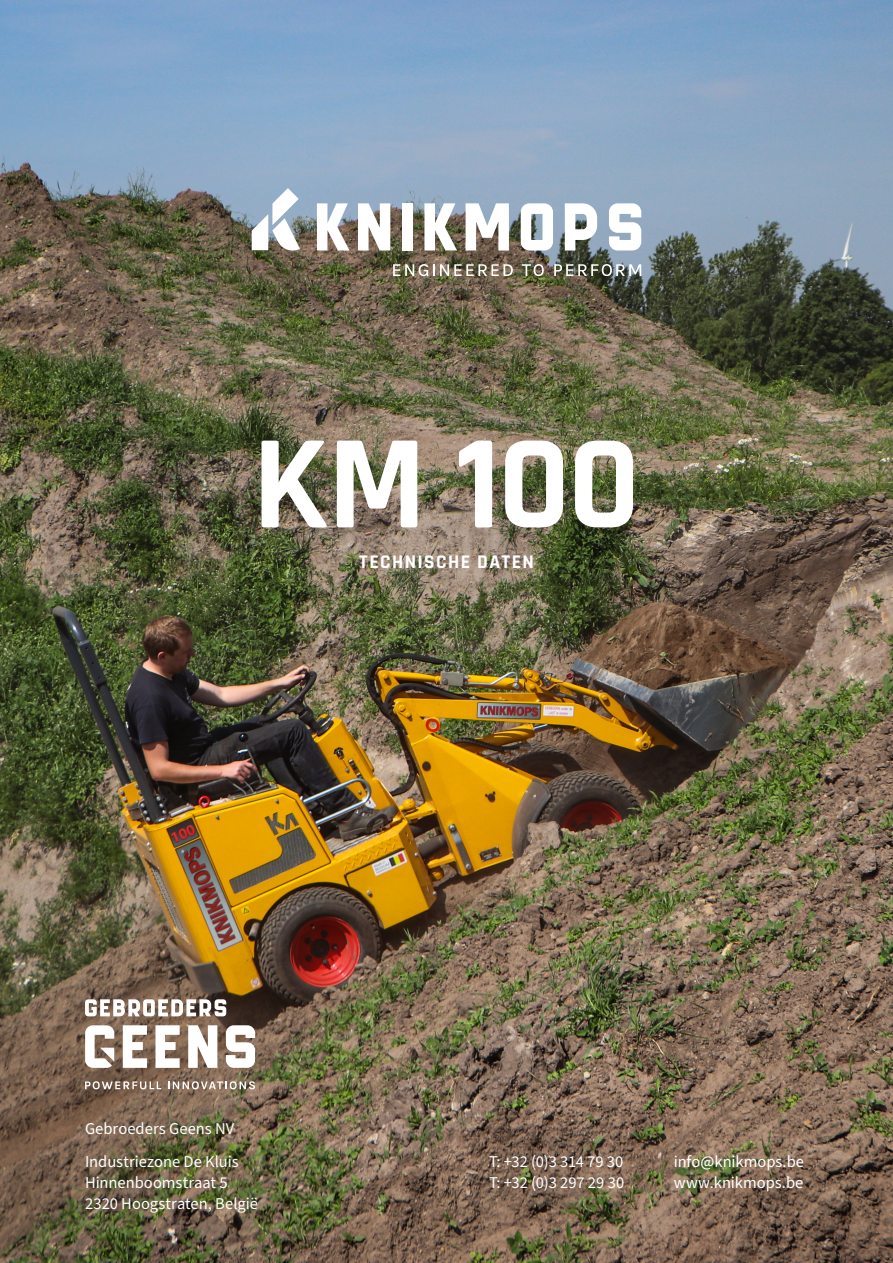
<style>
.page{position:relative;width:893px;height:1263px;background:#fff}
.page>*{position:absolute;margin:0;border:0;box-sizing:border-box;transform-origin:0 0}
.hoofdtitels_-_groot{font:700 135px "Rajdhani";color:#fff}
.voorkant_-_middelgro{font:700 19.5px "Rajdhani";letter-spacing:.075em;color:#fff}
.t1{font:16.5px "Source Sans Pro";color:#fff}
</style>
<div class="page">
<img style="left:0;top:0;width:893px;height:1263px">
<svg style="left:317px;top:203px;width:32px;height:47px"></svg>
<svg style="left:358px;top:203px;width:32px;height:47px"></svg>
<div style="left:402px;top:203px;width:11px;height:47px;background:#fff"></div>
<svg style="left:424px;top:203px;width:33px;height:47px"></svg>
<svg style="left:466px;top:203px;width:43px;height:47px"></svg>
<svg style="left:521px;top:203px;width:32px;height:47px"></svg>
<svg style="left:565px;top:203px;width:32px;height:47px"></svg>
<svg style="left:609px;top:203px;width:32px;height:47px"></svg>
<svg style="left:252px;top:188px;width:48px;height:65px"></svg>
<svg style="left:393px;top:264px;width:120px;height:12px"></svg>
<svg style="left:522px;top:264px;width:22px;height:12px"></svg>
<svg style="left:554px;top:264px;width:87px;height:12px"></svg>
<svg style="left:85px;top:999px;width:141px;height:17px"></svg>
<svg style="left:123px;top:1025px;width:24px;height:43px"></svg>
<svg style="left:155px;top:1025px;width:25px;height:43px"></svg>
<svg style="left:188px;top:1025px;width:29px;height:43px"></svg>
<svg style="left:226px;top:1025px;width:29px;height:43px"></svg>
<svg style="left:85px;top:1025px;width:29px;height:43px"></svg>
<svg style="left:85px;top:1081px;width:76px;height:8px"></svg>
<svg style="left:168px;top:1081px;width:87px;height:8px"></svg>
<p class="hoofdtitels_-_groot" style="left:253px;top:402px;width:389px">KM 100</p>
<p class="voorkant_-_middelgro" style="left:359px;top:550px;width:176px">TECHNISCHE DATEN</p>
<p class="t1" style="left:85px;top:1117px;width:151px">Gebroeders Geens NV</p>
<p class="t1" style="left:85px;top:1150px;width:155px">Industriezone De Kluis</p>
<p class="t1" style="left:85px;top:1171px;width:144px">Hinnenboomstraat 5</p>
<p class="t1" style="left:85px;top:1192px;width:174px">2320 Hoogstraten, België</p>
<p class="t1" style="left:489px;top:1150px;width:136px">T: +32 (0)3 314 79 30</p>
<p class="t1" style="left:489px;top:1171px;width:137px">T: +32 (0)3 297 29 30</p>
<p class="t1" style="left:674px;top:1150px;width:132px">info@knikmops.be</p>
<p class="t1" style="left:674px;top:1171px;width:131px">www.knikmops.be</p>
</div>
